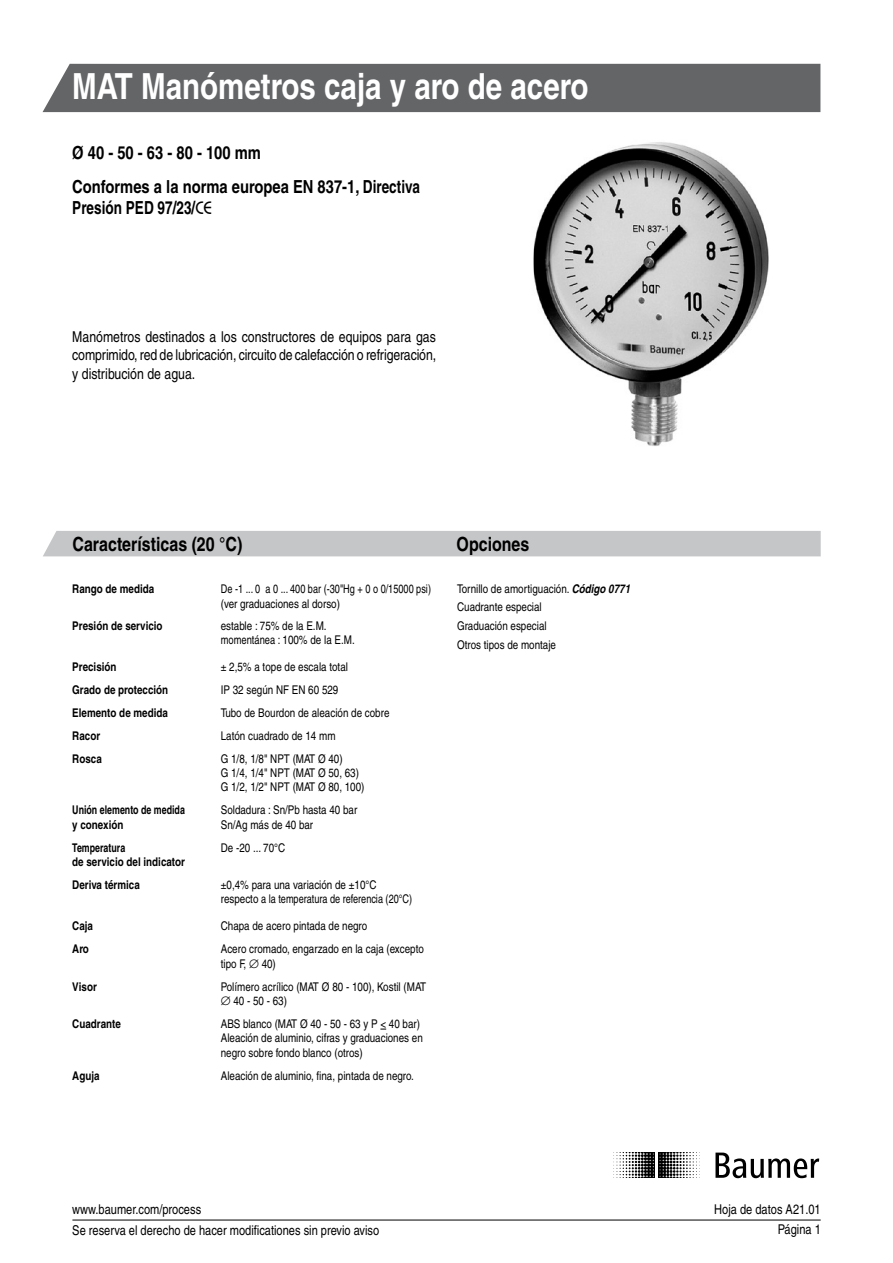
<style>
.page{position:relative;width:893px;height:1263px;background:#fff}
.page>*{position:absolute;margin:0;border:0;box-sizing:border-box;transform-origin:0 0}
.t1{font:700 condensed 36px "Helvetica";color:#fff}
.t2{font:700 condensed 19.5px "Helvetica";color:#000}
.t3{font:700 condensed 18px/33.8px "Helvetica";color:#000}
.t4{font:700 condensed 18px "Helvetica";color:#000;scale:.92 1}
.t5{font:condensed 15px/18px "Helvetica";letter-spacing:-.01em;color:#000;text-align:justify}
.t6{font:condensed 13.5px/20.1px "Helvetica";color:#000;text-align:right}
.t7{font:condensed 12px/14.4px "Helvetica";color:#000}
.t8{font:700 condensed 12px/23px "Helvetica";color:#000}
.t9{font:condensed 12px/14.4px "Helvetica";color:#000;scale:.93 1}
.t10{font:700 condensed 12px "Helvetica";color:#000;scale:.9 1}
.s1{font-family:"Bauhaus IT Cby BT";font-weight:500;font-stretch:normal}
.s2{font-weight:700;font-style:italic}
</style>
<div class="page">
<hr style="left:72px;top:1220px;width:749px;height:1px;background:#000">
<svg style="left:616px;top:1152px;width:84px;height:26px"></svg>
<svg style="left:715px;top:1152px;width:104px;height:26px"></svg>
<div style="left:43px;top:531px;width:778px;height:25px;background:#c5c6c8"></div>
<div style="left:43px;top:64px;width:777px;height:48px;background:#646567"></div>
<img style="left:533px;top:142px;width:236px;height:304px">
<h1 class="t1" style="left:72px;top:65px;width:518px">MAT Manómetros caja y aro de acero</h1>
<h3 class="t3" style="left:72px;top:136px;width:349px">Ø 40 - 50 - 63 - 80 - 100 mm<br>Conformes a la norma europea EN 837-1, Directiva</h3>
<h3 class="t4" style="left:72px;top:197px;width:153px">Presión PED 97/23/<span class="s1">CE</span></h3>
<p class="t5" style="left:72px;top:328px;width:365px">Manómetros destinados a los constructores de equipos para gas comprimido, red de lubricación, circuito de calefacción o refrigeración, y distribución de agua.</p>
<h2 class="t2" style="left:73px;top:532px;width:171px">Características (20 °C)</h2>
<h2 class="t2" style="left:457px;top:532px;width:74px">Opciones</h2>
<p class="t8" style="left:72px;top:577px;width:84px">Rango de medida</p>
<p class="t9" style="left:221px;top:582px;width:228px">De -1 ... 0 a 0 ... 400 bar (-30"Hg + 0 o 0/15000 psi) (ver graduaciones al dorso)</p>
<p class="t8" style="left:72px;top:614px;width:92px">Presión de servicio</p>
<p class="t7" style="left:221px;top:618px;width:135px">estable : 75% de la E.M. momentánea : 100% de la E.M.</p>
<p class="t8" style="left:72px;top:655px;width:46px">Precisión</p>
<p class="t7" style="left:221px;top:660px;width:129px">± 2,5% a tope de escala total</p>
<p class="t8" style="left:72px;top:678px;width:97px">Grado de protección</p>
<p class="t7" style="left:221px;top:682px;width:119px">IP 32 según NF EN 60 529</p>
<p class="t8" style="left:72px;top:701px;width:97px">Elemento de medida</p>
<p class="t7" style="left:221px;top:705px;width:170px">Tubo de Bourdon de aleación de cobre</p>
<p class="t8" style="left:72px;top:724px;width:29px">Racor</p>
<p class="t7" style="left:221px;top:728px;width:116px">Latón cuadrado de 14 mm</p>
<p class="t8" style="left:72px;top:747px;width:31px">Rosca</p>
<p class="t7" style="left:221px;top:751px;width:145px">G 1/8, 1/8" NPT (MAT Ø 40)<br>G 1/4, 1/4" NPT (MAT Ø 50, 63)<br>G 1/2, 1/2" NPT (MAT Ø 80, 100)</p>
<p class="t10" style="left:72px;top:803px;width:127px">Unión elemento de medida</p>
<p class="t7" style="left:221px;top:803px;width:138px">Soldadura : Sn/Pb hasta 40 bar</p>
<p class="t8" style="left:72px;top:813px;width:53px">y conexión</p>
<p class="t7" style="left:221px;top:817px;width:94px">Sn/Ag más de 40 bar</p>
<p class="t10" style="left:72px;top:840px;width:60px">Temperatura</p>
<p class="t7" style="left:221px;top:840px;width:66px">De -20 ... 70°C</p>
<p class="t8" style="left:72px;top:850px;width:114px">de servicio del indicator<br>Deriva térmica</p>
<p class="t7" style="left:221px;top:877px;width:193px">±0,4% para una variación de ±10°C respecto a la temperatura de referencia (20°C)</p>
<p class="t8" style="left:72px;top:914px;width:22px">Caja</p>
<p class="t7" style="left:221px;top:919px;width:148px">Chapa de acero pintada de negro</p>
<p class="t8" style="left:72px;top:937px;width:18px">Aro</p>
<p class="t7" style="left:221px;top:942px;width:205px">Acero cromado, engarzado en la caja (excepto tipo F, ∅ 40)</p>
<p class="t8" style="left:72px;top:975px;width:26px">Visor</p>
<p class="t7" style="left:221px;top:979px;width:207px">Polímero acrílico (MAT Ø 80 - 100), Kostil (MAT ∅ 40 - 50 - 63)</p>
<p class="t8" style="left:72px;top:1012px;width:50px">Cuadrante</p>
<p class="t7" style="left:221px;top:1016px;width:204px">ABS blanco (MAT Ø 40 - 50 - 63 y P &lt; 40 bar)<br>Aleación de aluminio, cifras y graduaciones en negro sobre fondo blanco (otros)</p>
<p class="t8" style="left:72px;top:1064px;width:29px">Aguja</p>
<p class="t7" style="left:221px;top:1068px;width:195px">Aleación de aluminio, fina, pintada de negro.</p>
<p class="t7" style="left:457px;top:579px;width:175px;line-height:18.6px">Tornillo de amortiguación. <span class="s2">Código 0771<br></span>Cuadrante especial<br>Graduación especial<br>Otros tipos de montaje</p>
<p class="t6" style="left:72px;top:1199px;width:130px">www.baumer.com/process</p>
<p class="t6" style="left:72px;top:1220px;width:309px">Se reserva el derecho de hacer modificationes sin previo aviso</p>
<p class="t6" style="left:714px;top:1199px;width:108px">Hoja de datos A21.01<br>Página 1</p>
</div>
